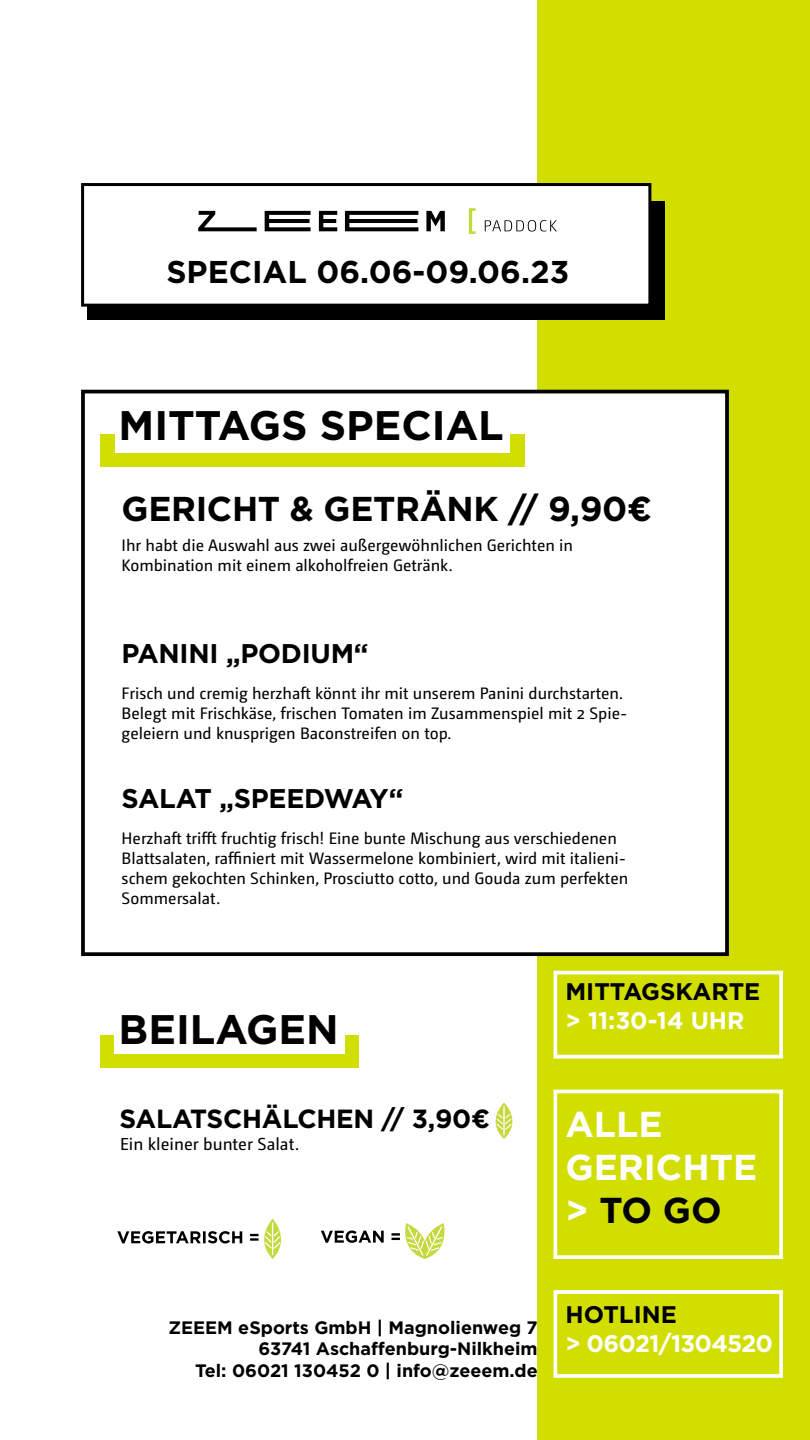
<style>
.page{position:relative;width:810px;height:1440px;background:#fff}
.page>*{position:absolute;margin:0;border:0;box-sizing:border-box;transform-origin:0 0}
.t1{font:700 41.25px "Gotham";color:#000}
.t2{font:700 36px/43.2px "Gotham";color:#fff}
.t3{font:700 34.5px "Gotham";letter-spacing:-.01em;color:#000}
.t4{font:700 31.5px "Gotham";color:#000}
.t5{font:700 27px "Gotham";letter-spacing:-.01em;color:#000}
.t6{font:700 26.25px "Gotham";letter-spacing:-.01em;color:#000}
.t7{font:700 24px "Gotham";letter-spacing:-.03em;color:#fff}
.t8{font:700 24px "Gotham";color:#000}
.t9{font:700 18px/21.6px "Gotham";color:#000;text-align:right}
.t10{font:17.25px "Camingo Dos";color:#000}
.t11{font:16.5px/19.8px "Camingo Dos";color:#000}
.s1{color:#000}
</style>
<div class="page">
<div style="left:538px;top:0;width:272px;height:1440px;background:#d1de00"></div>
<div style="left:83px;top:392px;width:644px;height:562px;background:#fff"></div>
<div style="left:81px;top:390px;width:648px;height:566px;border:4px solid #000"></div>
<div style="left:87px;top:202px;width:578px;height:118px;background:#000"></div>
<div style="left:83px;top:185px;width:567px;height:120px;background:#fff"></div>
<div style="left:81px;top:183px;width:570px;height:124px;border:3px solid #000"></div>
<div style="left:100px;top:453px;width:425px;height:14px;background:#d1de00"></div>
<div style="left:100px;top:434px;width:15px;height:33px;background:#d1de00"></div>
<div style="left:510px;top:434px;width:15px;height:33px;background:#d1de00"></div>
<svg style="left:321px;top:1223px;width:124px;height:36px"></svg>
<svg style="left:117px;top:1219px;width:164px;height:40px"></svg>
<svg style="left:495px;top:1103px;width:18px;height:36px"></svg>
<div style="left:100px;top:1054px;width:259px;height:14px;background:#d1de00"></div>
<div style="left:100px;top:1035px;width:14px;height:33px;background:#d1de00"></div>
<div style="left:345px;top:1035px;width:14px;height:33px;background:#d1de00"></div>
<svg style="left:469px;top:208px;width:7px;height:26px"></svg>
<svg style="left:198px;top:211px;width:247px;height:20px"></svg>
<svg style="left:485px;top:220px;width:72px;height:12px"></svg>
<div style="left:554px;top:1090px;width:229px;height:169px;border:4px solid #fff"></div>
<div style="left:554px;top:971px;width:229px;height:87px;border:4px solid #fff"></div>
<div style="left:554px;top:1290px;width:229px;height:88px;border:4px solid #fff"></div>
<h3 class="t4" style="left:167px;top:251px;width:404px">SPECIAL 06.06-09.06.23</h3>
<h1 class="t1" style="left:119px;top:398px;width:387px">MITTAGS SPECIAL</h1>
<h3 class="t3" style="left:122px;top:486px;width:532px">GERICHT &amp; GETRÄNK // 9,90€</h3>
<p class="t11" style="left:122px;top:536px;width:453px">Ihr habt die Auswahl aus zwei außergewöhnlichen Gerichten in<br>Kombination mit einem alkoholfreien Getränk.</p>
<h3 class="t5" style="left:122px;top:636px;width:248px">PANINI „PODIUM“</h3>
<p class="t11" style="left:122px;top:684px;width:508px">Frisch und cremig herzhaft könnt ihr mit unserem Panini durchstarten.<br>Belegt mit Frischkäse, frischen Tomaten im Zusammenspiel mit 2 Spie&shy;geleiern und knusprigen Baconstreifen on top.</p>
<h3 class="t5" style="left:122px;top:781px;width:283px">SALAT „SPEEDWAY“</h3>
<p class="t11" style="left:122px;top:829px;width:508px">Herzhaft trifft fruchtig frisch! Eine bunte Mischung aus verschiedenen Blattsalaten, raffiniert mit Wassermelone kombiniert, wird mit italieni&shy;schem gekochten Schinken, Prosciutto cotto, und Gouda zum perfekten Sommersalat.</p>
<h1 class="t1" style="left:119px;top:1002px;width:222px">BEILAGEN</h1>
<h3 class="t6" style="left:120px;top:1101px;width:372px">SALATSCHÄLCHEN // 3,90€</h3>
<p class="t10" style="left:120px;top:1134px;width:181px">Ein kleiner bunter Salat.</p>
<h3 class="t8" style="left:566px;top:976px;width:196px">MITTAGSKARTE</h3>
<h3 class="t7" style="left:566px;top:1005px;width:181px">&gt; 11:30-14 UHR</h3>
<h2 class="t2" style="left:566px;top:1102px;width:193px">ALLE<br>GERICHTE &gt; <span class="s1">TO GO</span></h2>
<p class="t9" style="left:168px;top:1317px;width:371px">ZEEEM eSports GmbH | Magnolienweg 7<br>63741 Aschaffenburg-Nilkheim<br>Tel: 06021 130452 0 | info@zeeem.de</p>
<h3 class="t8" style="left:566px;top:1299px;width:113px">HOTLINE</h3>
<h3 class="t7" style="left:566px;top:1328px;width:209px">&gt; 06021/1304520</h3>
</div>
